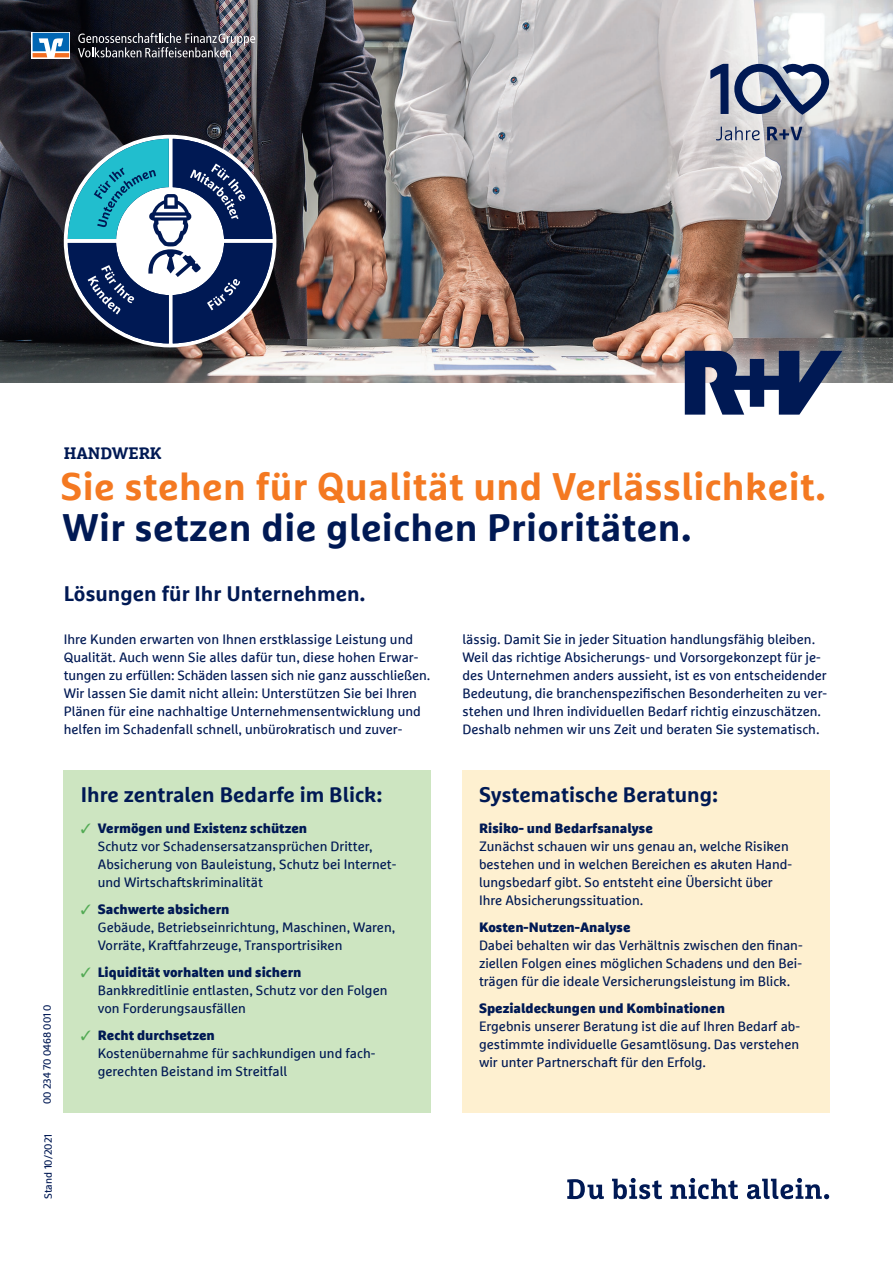
<style>
.page{position:relative;width:893px;height:1263px;background:#fff}
.page>*{position:absolute;margin:0;border:0;box-sizing:border-box;transform-origin:0 0}
.t1{font:700 38.25px "Marselisfor Ru V";letter-spacing:.01em;color:#f47921}
.t2{font:700 38.25px "Marselisfor Ru V";letter-spacing:.01em;color:#001954}
.t3{font:700 21px "Marselisfor Ru V";color:#001954}
.t4{font:700 16.5px "Marselisfor Ru V Slab";color:#001954}
.t5{font:13.5px/18px "Marselisfor Ru V";color:#001954}
.t6{font:900 13.5px "Marselisfor Ru V";color:#001954}
.t7{font:10.5px "Marselisfor Ru V";color:#001954}
.s1{color:#52aa54}
.s2{font-weight:900}
</style>
<div class="page">
<img style="left:0;top:0;width:893px;height:383px">
<div style="left:64px;top:770px;width:367px;height:342px;background:#cde5c1"></div>
<div style="left:462px;top:770px;width:367px;height:342px;background:#fef0d0"></div>
<svg style="left:78px;top:33px;width:177px;height:24px;background:#56565e"></svg>
<svg style="left:32px;top:32px;width:38px;height:26px"></svg>
<svg style="left:33px;top:33px;width:36px;height:24px"></svg>
<svg style="left:567px;top:1179px;width:37px;height:20px"></svg>
<svg style="left:612px;top:1178px;width:50px;height:21px"></svg>
<svg style="left:670px;top:1178px;width:68px;height:21px"></svg>
<svg style="left:747px;top:1178px;width:82px;height:21px"></svg>
<div style="left:625px;top:293px;width:268px;height:180px;background:#fff;opacity:.8"></div>
<svg style="left:685px;top:351px;width:157px;height:64px"></svg>
<svg style="left:716px;top:127px;width:44px;height:13px"></svg>
<svg style="left:767px;top:127px;width:35px;height:13px"></svg>
<svg style="left:710px;top:64px;width:119px;height:51px;background:#8690a7"></svg>
<svg style="left:68px;top:139px;width:204px;height:204px"></svg>
<p class="t4" style="left:64px;top:443px;width:99px">HANDWERK</p>
<h1 class="t1" style="left:60px;top:463px;width:767px">Sie stehen für Qualität und Verlässlichkeit.</h1>
<h1 class="t2" style="left:62px;top:504px;width:630px">Wir setzen die gleichen Prioritäten.</h1>
<h2 class="t3" style="left:64px;top:580px;width:303px">Lösungen für Ihr Unternehmen.</h2>
<p class="t5" style="left:64px;top:630px;width:368px">Ihre Kunden erwarten von Ihnen erstklassige Leistung und Qualität. Auch wenn Sie alles dafür tun, diese hohen Erwar&shy;tungen zu erfüllen: Schäden lassen sich nie ganz ausschließen.<br>Wir lassen Sie damit nicht allein: Unterstützen Sie bei Ihren Plänen für eine nachhaltige Unternehmensentwicklung und helfen im Schadenfall schnell, unbürokratisch und zuver-</p>
<p class="t5" style="left:462px;top:630px;width:366px">lässig. Damit Sie in jeder Situation handlungsfähig bleiben.<br>Weil das richtige Absicherungs- und Vorsorgekonzept für je&shy;des Unternehmen anders aussieht, ist es von entscheidender Bedeutung, die branchenspezifischen Besonderheiten zu ver&shy;stehen und Ihren individuellen Bedarf richtig einzuschätzen.<br>Deshalb nehmen wir uns Zeit und beraten Sie systematisch.</p>
<p class="t7" style="left:41px;top:1104px;width:102px;rotate:-90deg">00 234 70 0468 001 0</p>
<p class="t7" style="left:42px;top:1199px;width:67px;rotate:-90deg">Stand 10/2021</p>
<h2 class="t3" style="left:81px;top:782px;width:303px">Ihre zentralen Bedarfe im Blick:</h2>
<p class="t5" style="left:98px;top:819px;width:300px;text-indent:-17px"><span class="s1">✓</span> <span class="s2">Vermögen und Existenz schützen<br></span>Schutz vor Schadensersatzansprüchen Dritter, Absicherung von Bauleistung, Schutz bei Internet&shy;und Wirtschaftskriminalität</p>
<p class="t5" style="left:98px;top:900px;width:299px;text-indent:-17px"><span class="s1">✓</span> <span class="s2">Sachwerte absichern<br></span>Gebäude, Betriebseinrichtung, Maschinen, Waren,<br>Vorräte, Kraftfahrzeuge, Transportrisiken</p>
<p class="t5" style="left:98px;top:963px;width:291px;text-indent:-17px"><span class="s1">✓</span> <span class="s2">Liquidität vorhalten und sichern<br></span>Bankkreditlinie entlasten, Schutz vor den Folgen von Forderungsausfällen</p>
<p class="t5" style="left:98px;top:1026px;width:278px;text-indent:-17px"><span class="s1">✓</span> <span class="s2">Recht durchsetzen<br></span>Kostenübernahme für sachkundigen und fach&shy;gerechten Beistand im Streitfall</p>
<h2 class="t3" style="left:479px;top:782px;width:240px">Systematische Beratung:</h2>
<p class="t6" style="left:479px;top:820px;width:175px">Risiko- und Bedarfsanalyse</p>
<p class="t5" style="left:479px;top:837px;width:315px">Zunächst schauen wir uns genau an, welche Risiken bestehen und in welchen Bereichen es akuten Hand&shy;lungsbedarf gibt. So entsteht eine Übersicht über Ihre Absicherungssituation.</p>
<p class="t6" style="left:479px;top:919px;width:153px">Kosten-Nutzen-Analyse</p>
<p class="t5" style="left:479px;top:936px;width:325px;text-align:justify">Dabei behalten wir das Verhältnis zwischen den finan&shy;ziellen Folgen eines möglichen Schadens und den Bei&shy;trägen für die ideale Versicherungsleistung im Blick.</p>
<p class="t6" style="left:479px;top:999px;width:247px">Spezialdeckungen und Kombinationen</p>
<p class="t5" style="left:479px;top:1017px;width:323px;text-align:justify">Ergebnis unserer Beratung ist die auf Ihren Bedarf ab&shy;gestimmte individuelle Gesamtlösung. Das verstehen wir unter Partnerschaft für den Erfolg.</p>
</div>
